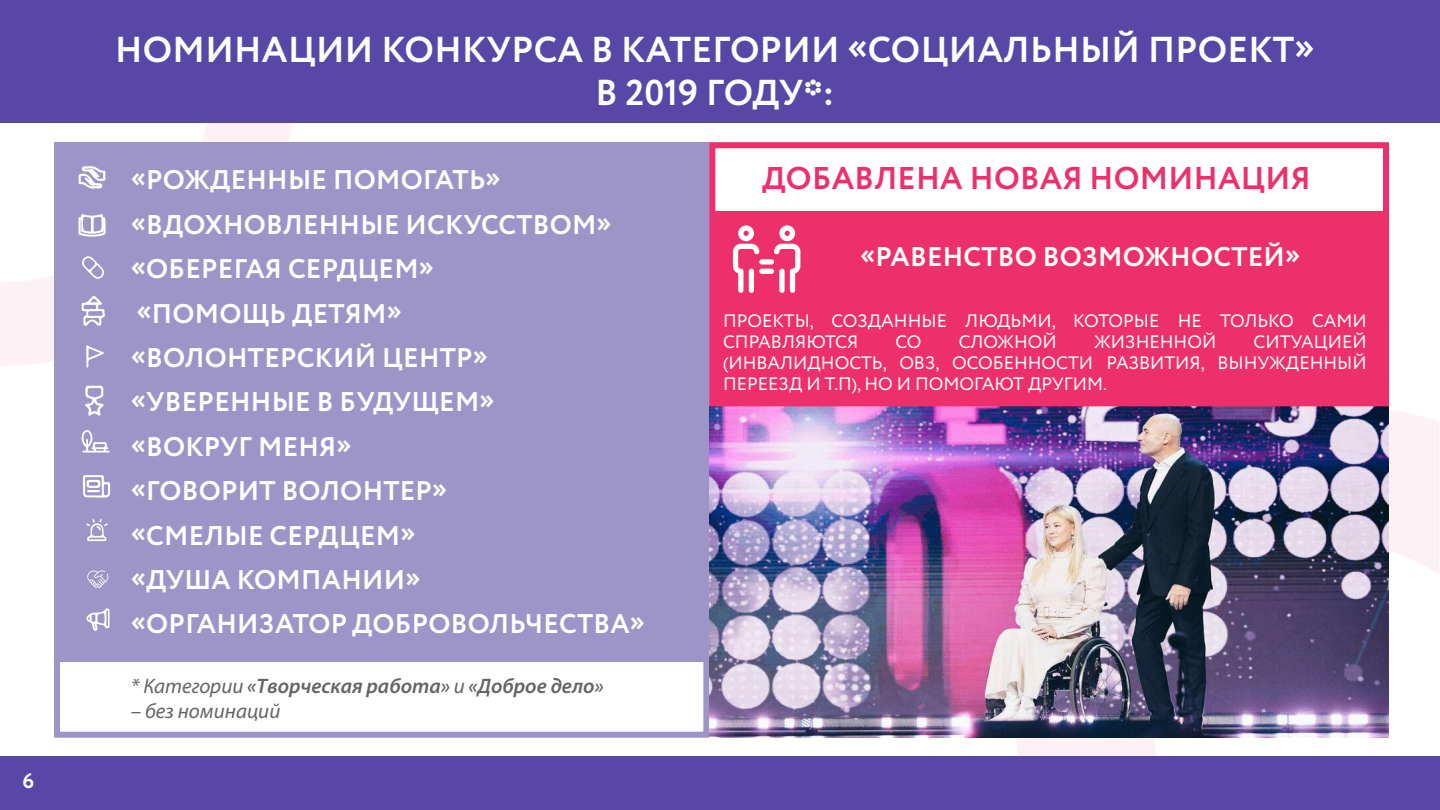
<style>
.page{position:relative;width:1440px;height:810px;background:#fff}
.page>*{position:absolute;margin:0;border:0;box-sizing:border-box;transform-origin:0 0}
.t1{font:700 36px/43.2px "AVC";letter-spacing:.01em;color:#fff;text-align:center}
.t2{font:700 31.5px "AVC";letter-spacing:.01em;color:#ed306b}
.t3{font:700 27px/44.4px "AVC";letter-spacing:.01em;color:#fff}
.t4{font:italic 600 21px "Myriad Pro";color:#636466}
.t5{font:italic 21px "Myriad Pro";color:#636466}
.t6{font:700 21px "AVC";color:#fff}
.t7{font:18px/21px "AVC";color:#fff}
.s1{font-weight:400}
</style>
<div class="page">
<svg style="left:1016px;top:410px;width:423px;height:346px"></svg>
<svg style="left:0;top:123px;width:292px;height:243px"></svg>
<div style="left:0;top:756px;width:1439px;height:54px;background:#5947a8"></div>
<div style="left:0;top:0;width:1439px;height:123px;background:#5947a8"></div>
<div style="left:709px;top:211px;width:677px;height:195px;background:#ed306b"></div>
<div style="left:54px;top:142px;width:655px;height:520px;background:#9d94c8"></div>
<img style="left:709px;top:406px;width:680px;height:332px">
<svg style="left:79px;top:166px;width:27px;height:23px"></svg>
<svg style="left:78px;top:214px;width:28px;height:23px"></svg>
<svg style="left:81px;top:295px;width:24px;height:31px"></svg>
<svg style="left:81px;top:430px;width:29px;height:23px"></svg>
<svg style="left:85px;top:386px;width:19px;height:30px"></svg>
<svg style="left:82px;top:256px;width:22px;height:23px"></svg>
<svg style="left:86px;top:519px;width:22px;height:23px"></svg>
<svg style="left:83px;top:475px;width:27px;height:23px"></svg>
<svg style="left:86px;top:608px;width:24px;height:23px"></svg>
<svg style="left:86px;top:345px;width:18px;height:23px"></svg>
<svg style="left:87px;top:570px;width:22px;height:18px"></svg>
<svg style="left:733px;top:225px;width:67px;height:68px"></svg>
<div style="left:709px;top:142px;width:680px;height:264px;border:6px solid #ed306b"></div>
<p class="t6" style="left:23px;top:769px;width:13px">6</p>
<h1 class="t1" style="left:115px;top:29px;width:1201px">НОМИНАЦИИ КОНКУРСА В КАТЕГОРИИ «СОЦИАЛЬНЫЙ ПРОЕКТ»<br>В 2019 ГОДУ*:</h1>
<p class="t3" style="left:131px;top:158px;width:516px">«РОЖДЕННЫЕ ПОМОГАТЬ» «ВДОХНОВЛЕННЫЕ ИСКУССТВОМ» «ОБЕРЕГАЯ СЕРДЦЕМ»<br>«ПОМОЩЬ ДЕТЯМ» «ВОЛОНТЕРСКИЙ ЦЕНТР» «УВЕРЕННЫЕ В БУДУЩЕМ»<br>«ВОКРУГ МЕНЯ»<br>«ГОВОРИТ ВОЛОНТЕР»<br>«СМЕЛЫЕ СЕРДЦЕМ»<br>«ДУША КОМПАНИИ»<br>«ОРГАНИЗАТОР ДОБРОВОЛЬЧЕСТВА»</p>
<p class="t4" style="left:131px;top:672px;width:474px"><span class="s1">* Категории</span> «Творческая работа» <span class="s1">и</span> «Доброе дело»</p>
<p class="t5" style="left:131px;top:698px;width:151px">– без номинаций</p>
<p class="t2" style="left:762px;top:161px;width:550px">ДОБАВЛЕНА НОВАЯ НОМИНАЦИЯ</p>
<p class="t3" style="left:860px;top:235px;width:442px">«РАВЕНСТВО ВОЗМОЖНОСТЕЙ»</p>
<p class="t7" style="left:723px;top:311px;width:645px">ПРОЕКТЫ, СОЗДАННЫЕ ЛЮДЬМИ, КОТОРЫЕ НЕ ТОЛЬКО САМИ<br>СПРАВЛЯЮТСЯ</p>
<p class="t7" style="left:723px;top:332px;width:645px;text-align:justify;text-indent:530px">СИТУАЦИЕЙ (ИНВАЛИДНОСТЬ, ОВЗ, ОСОБЕННОСТИ РАЗВИТИЯ, ВЫНУЖДЕННЫЙ ПЕРЕЕЗД И Т.П), НО И ПОМОГАЮТ ДРУГИМ.</p>
<p class="t7" style="left:896px;top:332px;width:27px">СО</p>
<p class="t7" style="left:959px;top:332px;width:99px">СЛОЖНОЙ</p>
<p class="t7" style="left:1094px;top:332px;width:124px">ЖИЗНЕННОЙ</p>
</div>
